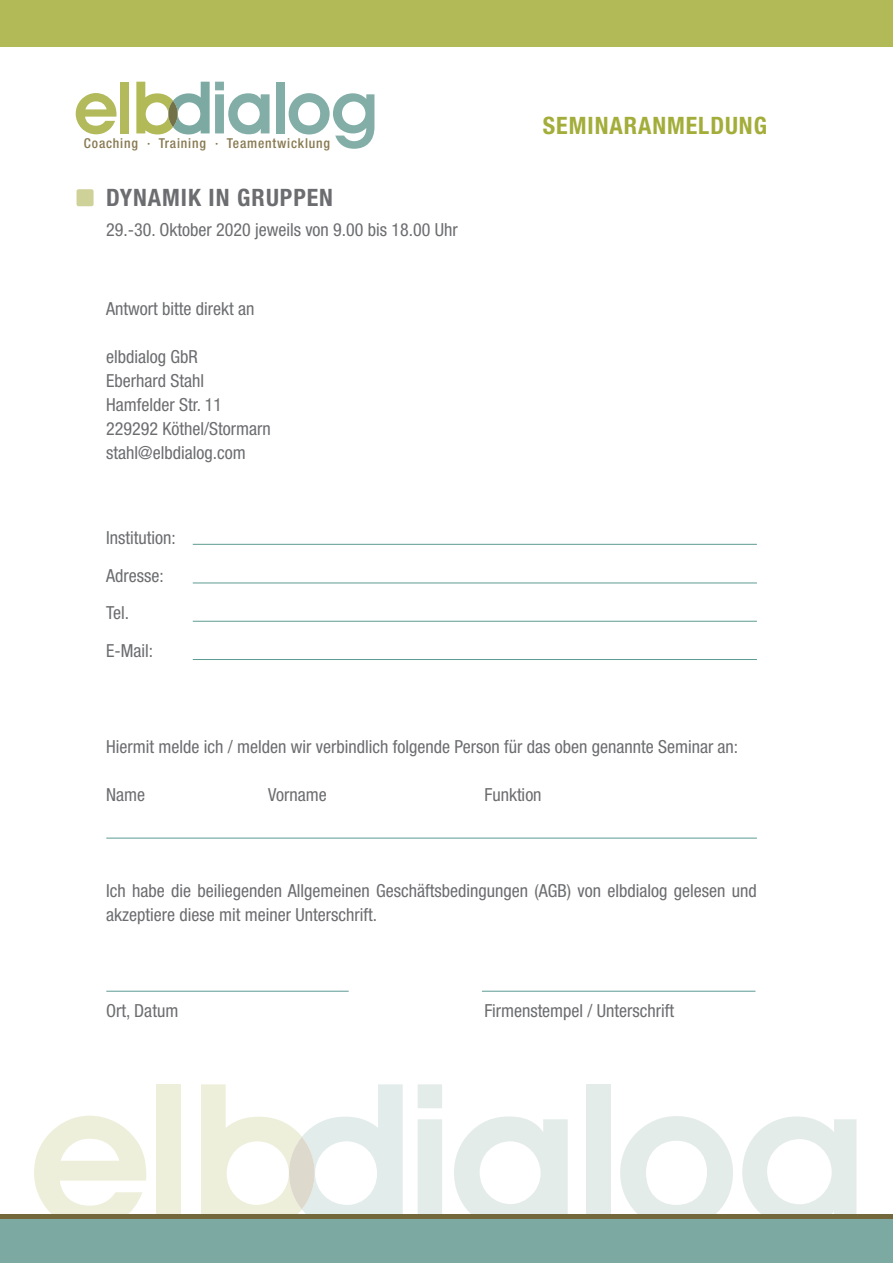
<style>
.page{position:relative;width:893px;height:1263px;background:#fff}
.page>*{position:absolute;margin:0;border:0;box-sizing:border-box;transform-origin:0 0}
.t1{font:700 condensed 24px "Helvetica Neue";letter-spacing:.04em;color:#6c6d70}
.t2{font:700 condensed 24px "Helvetica Neue";letter-spacing:.04em;color:#a3ad39}
.t3{font:condensed 18px/24px "Helvetica Neue";color:#6c6d70}
.t4{font:500 condensed 13.65px "Helvetica Neue";letter-spacing:.06em;color:#887951}
</style>
<div class="page">
<div style="left:156px;top:1084px;width:24px;height:143px;background:#eeefda"></div>
<svg style="left:418px;top:1084px;width:24px;height:130px;background:#e6edeb"></svg>
<svg style="left:454px;top:1116px;width:114px;height:98px"></svg>
<div style="left:586px;top:1084px;width:24px;height:143px;background:#e4ecea"></div>
<svg style="left:620px;top:1116px;width:113px;height:98px"></svg>
<svg style="left:742px;top:1116px;width:114px;height:98px"></svg>
<svg style="left:201px;top:1084px;width:202px;height:130px"></svg>
<svg style="left:34px;top:1116px;width:112px;height:98px"></svg>
<div style="left:120px;top:82px;width:9px;height:51px;background:#b3ba5b"></div>
<div style="left:276px;top:82px;width:9px;height:51px;background:#82aea7"></div>
<svg style="left:289px;top:93px;width:85px;height:56px"></svg>
<svg style="left:136px;top:82px;width:134px;height:52px"></svg>
<svg style="left:76px;top:93px;width:40px;height:41px"></svg>
<div style="left:0;top:0;width:893px;height:47px;background:#b2b957"></div>
<div style="left:0;top:1214px;width:893px;height:19px;background:#73673c"></div>
<div style="left:0;top:1219px;width:893px;height:44px;background:#7caaa3"></div>
<div style="left:77px;top:189px;width:17px;height:17px;background:#ced198;border-radius:2px"></div>
<hr style="left:193px;top:544px;width:564px;height:1px;background:#5c9b92">
<hr style="left:193px;top:583px;width:564px;height:1px;background:#5c9b92">
<hr style="left:193px;top:621px;width:564px;height:1px;background:#5c9b92">
<hr style="left:193px;top:659px;width:564px;height:1px;background:#5c9b92">
<hr style="left:106px;top:838px;width:651px;height:1px;background:#5c9b92">
<hr style="left:106px;top:991px;width:243px;height:1px;background:#5c9b92">
<hr style="left:482px;top:991px;width:273px;height:1px;background:#5c9b92">
<p class="t4" style="left:84px;top:135px;width:248px">Coaching · Training · Teamentwicklung</p>
<h1 class="t1" style="left:106px;top:183px;width:228px">DYNAMIK IN GRUPPEN</h1>
<p class="t3" style="left:106px;top:217px;width:353px">29.-30. Oktober 2020 jeweils von 9.00 bis 18.00 Uhr</p>
<p class="t3" style="left:106px;top:296px;width:150px">Antwort bitte direkt an</p>
<p class="t3" style="left:106px;top:344px;width:166px">elbdialog GbR<br>Eberhard Stahl<br>Hamfelder Str. 11<br>229292 Köthel/Stormarn stahl@elbdialog.com</p>
<p class="t3" style="left:106px;top:519px;width:71px;line-height:37.5px">Institution:<br>Adresse:<br>Tel.<br>E-Mail:</p>
<h1 class="t2" style="left:543px;top:111px;width:226px">SEMINARANMELDUNG</h1>
<p class="t3" style="left:106px;top:734px;width:633px">Hiermit melde ich / melden wir verbindlich folgende Person für das oben genannte Seminar an:</p>
<p class="t3" style="left:106px;top:782px;width:40px">Name</p>
<p class="t3" style="left:268px;top:782px;width:60px">Vorname</p>
<p class="t3" style="left:484px;top:782px;width:59px">Funktion</p>
<p class="t3" style="left:106px;top:878px;width:652px">Ich habe die beiliegenden Allgemeinen Geschäftsbedingungen (AGB) von elbdialog gelesen und akzeptiere diese mit meiner Unterschrift.</p>
<p class="t3" style="left:106px;top:998px;width:74px">Ort, Datum</p>
<p class="t3" style="left:484px;top:998px;width:191px">Firmenstempel / Unterschrift</p>
</div>
